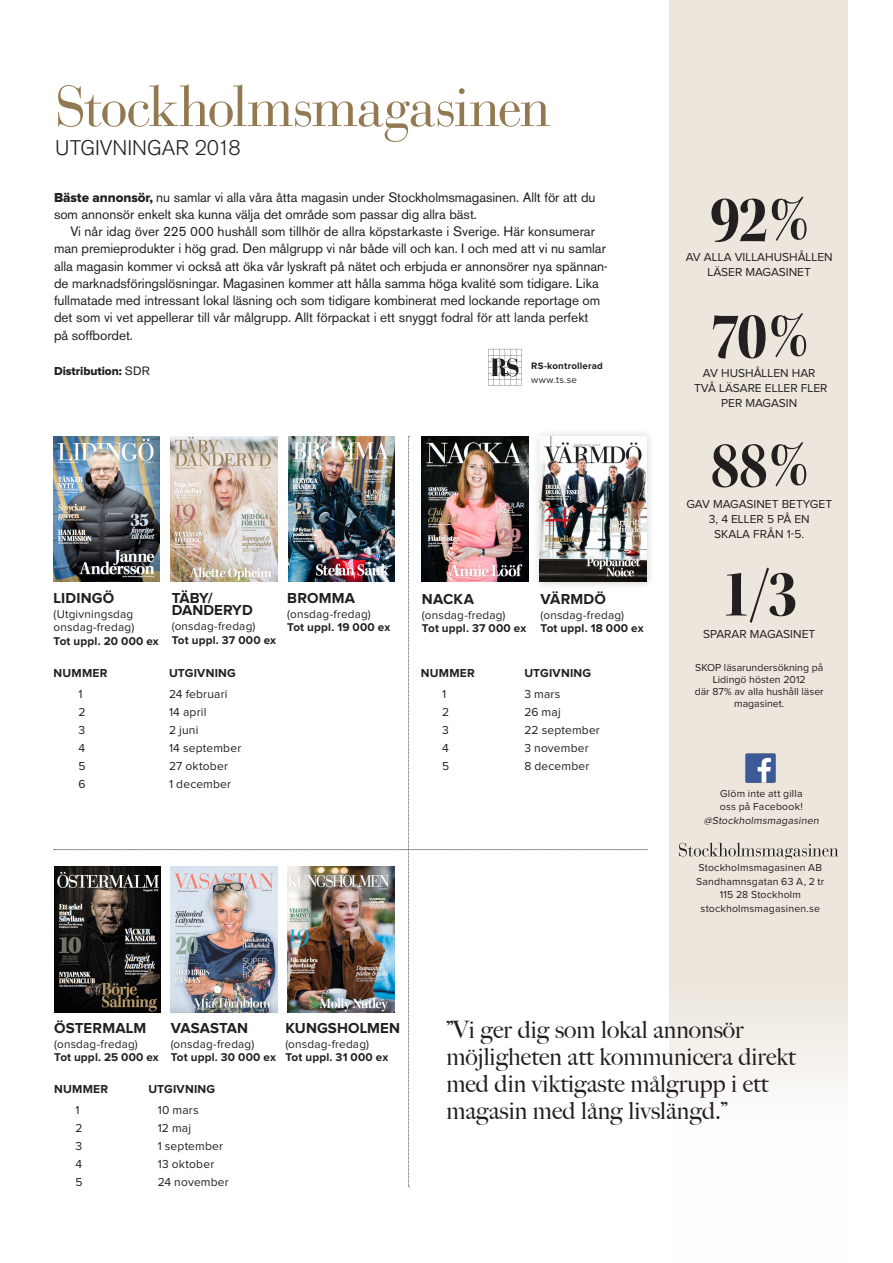
<style>
.page{position:relative;width:893px;height:1263px;background:#fff}
.page>*{position:absolute;margin:0;border:0;box-sizing:border-box;transform-origin:0 0}
.t1{font:69px "Kepler Std Bold Scn Disp";color:#231f20}
.t2{font:57px "Bauer Bodoni Std";letter-spacing:-.035em;color:#927952}
.Bröd_VV{font:500 24px/27px "Big Caslon";color:#231f20}
.t3{font:300 21px "Akzidenz Grotesk BE";color:#231f20}
.t4{font:700 15px "Proxima Nova";letter-spacing:.005em;color:#231f20}
.t5{font:13.5px/17.2px "Akzidenz Grotesk BE";letter-spacing:-.005em;color:#231f20}
.t6{font:12px/15px "Proxima Nova";color:#231f20;text-align:center}
.t7{font:700 12px "Proxima Nova";letter-spacing:.02em;color:#231f20}
.t8{font:12px "Proxima Nova Extrabld";letter-spacing:-.005em;color:#231f20}
.t9{font:11.7px "Proxima Nova";letter-spacing:.015em;color:#231f20}
.t10{font:700 11.7px "Proxima Nova";letter-spacing:.015em;color:#231f20}
.t11{font:10.5px/13.5px "Proxima Nova";letter-spacing:.015em;color:#231f20;text-align:center}
.t12{font:700 9.75px "Proxima Nova";letter-spacing:.02em;color:#231f20}
.t13{font:9.75px "Proxima Nova";letter-spacing:.05em;color:#231f20}
.s1{font-family:"Proxima Nova Extrabld"}
.s2{font-family:"Akzidenz Grotesk BE"}
</style>
<div class="page">
<div style="left:670px;top:0;width:178px;height:1090px;background:#ece6dc"></div>
<div style="left:532px;top:429px;width:123px;height:162px;background:#231f20;opacity:.2"></div>
<img style="left:54px;top:436px;width:593px;height:751px">
<svg style="left:679px;top:842px;width:159px;height:17px;background:#cac4bc"></svg>
<img style="left:743px;top:751px;width:34px;height:34px">
<svg style="left:488px;top:349px;width:33px;height:37px"></svg>
<p class="t2" style="left:55px;top:72px;width:497px">Stockholmsmagasinen</p>
<p class="t3" style="left:55px;top:136px;width:187px">UTGIVNINGAR 2018</p>
<p class="t5" style="left:54px;top:188px;width:543px"><span class="s1">Bäste annonsör,</span> nu samlar vi alla våra åtta magasin under Stockholmsmagasinen. Allt för att du som annonsör enkelt ska kunna välja det område som passar dig allra bäst.</p>
<p class="t5" style="left:70px;top:223px;width:526px">Vi når idag över 225 000 hushåll som tillhör de allra köpstarkaste i Sverige. Här konsumerar</p>
<p class="t5" style="left:54px;top:240px;width:555px">man premieprodukter i hög grad. Den målgrupp vi når både vill och kan. I och med att vi nu samlar alla magasin kommer vi också att öka vår lyskraft på nätet och erbjuda er annonsörer nya spännan&shy;de marknadsföringslösningar. Magasinen kommer att hålla samma höga kvalité som tidigare. Lika fullmatade med intressant lokal läsning och som tidigare kombinerat med lockande reportage om det som vi vet appellerar till vår målgrupp. Allt förpackat i ett snyggt fodral för att landa perfekt<br>på soffbordet.</p>
<p class="t8" style="left:54px;top:365px;width:97px">Distribution: <span class="s2">SDR</span></p>
<p class="t12" style="left:531px;top:362px;width:73px">RS-kontrollerad</p>
<p class="t13" style="left:531px;top:375px;width:47px">www.ts.se</p>
<p class="t4" style="left:54px;top:591px;width:62px">LIDINGÖ</p>
<p class="t9" style="left:54px;top:608px;width:81px">(Utgivningsdag</p>
<p class="t9" style="left:54px;top:622px;width:82px">onsdag-fredag)</p>
<p class="t10" style="left:54px;top:635px;width:107px">Tot uppl. 20 000 ex</p>
<p class="t4" style="left:172px;top:591px;width:42px">TÄBY/</p>
<p class="t4" style="left:172px;top:603px;width:82px">DANDERYD</p>
<p class="t9" style="left:172px;top:621px;width:85px">(onsdag-fredag)</p>
<p class="t10" style="left:172px;top:635px;width:106px">Tot uppl. 37 000 ex</p>
<p class="t7" style="left:54px;top:667px;width:56px">NUMMER</p>
<p class="t7" style="left:169px;top:667px;width:68px">UTGIVNING</p>
<p class="t6" style="left:78px;top:687px;width:6px">1</p>
<p class="t6" style="left:169px;top:687px;width:60px">24 februari</p>
<p class="t6" style="left:78px;top:705px;width:9px">2</p>
<p class="t6" style="left:169px;top:705px;width:39px">14 april</p>
<p class="t6" style="left:78px;top:723px;width:8px">3</p>
<p class="t6" style="left:169px;top:723px;width:31px">2 juni</p>
<p class="t6" style="left:78px;top:741px;width:8px">4</p>
<p class="t6" style="left:169px;top:741px;width:74px">14 september</p>
<p class="t6" style="left:78px;top:759px;width:9px">5</p>
<p class="t6" style="left:169px;top:759px;width:60px">27 oktober</p>
<p class="t6" style="left:78px;top:777px;width:9px">6</p>
<p class="t6" style="left:169px;top:777px;width:64px">1 december</p>
<p class="t4" style="left:287px;top:591px;width:69px">BROMMA</p>
<p class="t9" style="left:287px;top:608px;width:85px">(onsdag-fredag)</p>
<p class="t10" style="left:287px;top:622px;width:105px">Tot uppl. 19 000 ex</p>
<p class="t4" style="left:422px;top:592px;width:53px">NACKA</p>
<p class="t9" style="left:422px;top:609px;width:85px">(onsdag-fredag)</p>
<p class="t10" style="left:422px;top:623px;width:106px">Tot uppl. 37 000 ex</p>
<p class="t4" style="left:541px;top:592px;width:67px">VÄRMDÖ</p>
<p class="t9" style="left:541px;top:609px;width:85px">(onsdag-fredag)</p>
<p class="t10" style="left:541px;top:623px;width:105px">Tot uppl. 18 000 ex</p>
<p class="t7" style="left:421px;top:667px;width:56px">NUMMER</p>
<p class="t7" style="left:524px;top:667px;width:68px">UTGIVNING</p>
<p class="t6" style="left:442px;top:686px;width:6px">1</p>
<p class="t6" style="left:524px;top:686px;width:38px">3 mars</p>
<p class="t6" style="left:442px;top:704px;width:9px">2</p>
<p class="t6" style="left:524px;top:704px;width:38px">26 maj</p>
<p class="t6" style="left:442px;top:722px;width:8px">3</p>
<p class="t6" style="left:524px;top:722px;width:77px">22 september</p>
<p class="t6" style="left:442px;top:740px;width:8px">4</p>
<p class="t6" style="left:524px;top:740px;width:66px">3 november</p>
<p class="t6" style="left:442px;top:758px;width:9px">5</p>
<p class="t6" style="left:524px;top:758px;width:67px">8 december</p>
<p class="t1" style="left:710px;top:181px;width:100px">92%</p>
<p class="t6" style="left:686px;top:250px;width:149px">AV ALLA VILLAHUSHÅLLEN<br>LÄSER MAGASINET</p>
<p class="t1" style="left:710px;top:297px;width:99px">70%</p>
<p class="t6" style="left:703px;top:366px;width:114px">AV HUSHÅLLEN HAR</p>
<p class="t6" style="left:694px;top:381px;width:135px">TVÅ LÄSARE ELLER FLER<br>PER MAGASIN</p>
<p class="t1" style="left:710px;top:427px;width:100px">88%</p>
<p class="t6" style="left:686px;top:497px;width:147px">GAV MAGASINET BETYGET<br>3, 4 ELLER 5 PÅ EN<br>SKALA FRÅN 1-5.</p>
<p class="t1" style="left:721px;top:555px;width:78px">1/3</p>
<p class="t6" style="left:703px;top:627px;width:114px">SPARAR MAGASINET</p>
<p class="t11" style="left:695px;top:662px;width:130px;line-height:12px">SKOP läsarundersökning på<br>Lidingö hösten 2012</p>
<p class="t11" style="left:695px;top:686px;width:131px;line-height:12px">där 87% av alla hushåll läser magasinet.</p>
<p class="t11" style="left:704px;top:787px;width:118px">Glöm inte att gilla<br>oss på Facebook! @Stockholmsmagasinen</p>
<p class="t11" style="left:696px;top:861px;width:130px;text-align:left">Stockholmsmagasinen AB<br>Sandhamnsgatan 63 A, 2 tr</p>
<p class="t11" style="left:720px;top:888px;width:83px">115 28 Stockholm</p>
<p class="t11" style="left:700px;top:902px;width:121px">stockholmsmagasinen.se</p>
<p class="t4" style="left:54px;top:1021px;width:94px">ÖSTERMALM</p>
<p class="t9" style="left:54px;top:1038px;width:85px">(onsdag-fredag)</p>
<p class="t10" style="left:54px;top:1052px;width:106px">Tot uppl. 25 000 ex</p>
<p class="t7" style="left:54px;top:1083px;width:56px">NUMMER</p>
<p class="t7" style="left:148px;top:1083px;width:68px">UTGIVNING</p>
<p class="t6" style="left:75px;top:1103px;width:6px">1</p>
<p class="t6" style="left:158px;top:1103px;width:43px">10 mars</p>
<p class="t6" style="left:75px;top:1121px;width:9px">2</p>
<p class="t6" style="left:158px;top:1121px;width:35px">12 maj</p>
<p class="t6" style="left:75px;top:1139px;width:8px">3</p>
<p class="t6" style="left:158px;top:1139px;width:67px">1 september</p>
<p class="t6" style="left:75px;top:1157px;width:8px">4</p>
<p class="t6" style="left:158px;top:1157px;width:58px">13 oktober</p>
<p class="t6" style="left:75px;top:1175px;width:9px">5</p>
<p class="t6" style="left:158px;top:1175px;width:73px">24 november</p>
<p class="t4" style="left:171px;top:1021px;width:79px">VASASTAN</p>
<p class="t9" style="left:171px;top:1038px;width:85px">(onsdag-fredag)</p>
<p class="t10" style="left:171px;top:1052px;width:107px">Tot uppl. 30 000 ex</p>
<p class="t4" style="left:285px;top:1021px;width:116px">KUNGSHOLMEN</p>
<p class="t9" style="left:285px;top:1038px;width:85px">(onsdag-fredag)</p>
<p class="t10" style="left:285px;top:1052px;width:104px">Tot uppl. 31 000 ex</p>
<p class="Bröd_VV" style="left:446px;top:1015px;width:351px">”Vi ger dig som lokal annonsör möjligheten att kommunicera direkt med din viktigaste målgrupp i ett magasin med lång livslängd.”</p>
</div>
